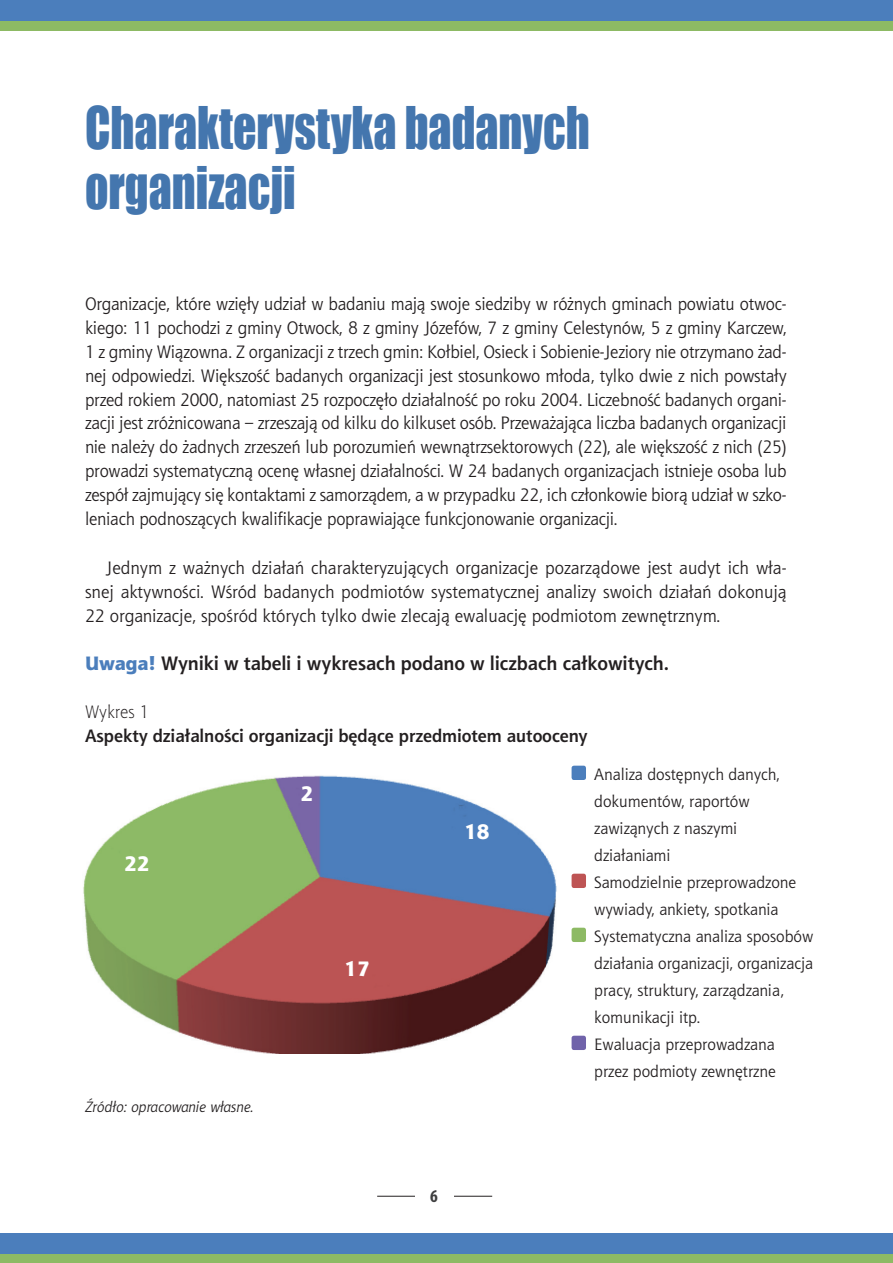
<style>
.page{position:relative;width:893px;height:1263px;background:#fff}
.page>*{position:absolute;margin:0;border:0;box-sizing:border-box;transform-origin:0 0}
.t1{font:54px/60px "Impact";color:#4476ae;scale:.85 1}
.t2{font:21px "Aerton EFN Black";color:#fff}
.t3{font:700 19.5px "Aerton EFN";color:#231f20}
.t4{font:18px/24px "Aerton EFN";letter-spacing:-.01em;color:#231f20;text-align:justify}
.t5{font:700 18px "Aerton EFN";color:#231f20}
.t6{font:300 18px "Aerton EFN";color:#231f20}
.t7{font:700 condensed 18px "Myriad Pro";color:#3e3e3f}
.t8{font:16.5px/27px "Aerton EFN";color:#231f20}
.t9{font:italic 15px "Aerton EFN";color:#231f20}
.s1{font-family:"Aerton EFN Black";font-weight:400;color:#4b7ebc}
</style>
<div class="page">
<hr style="left:377px;top:1196px;width:115px;height:1px;background:#231f20">
<div style="left:415px;top:1183px;width:38px;height:25px;background:#fff"></div>
<div style="left:0;top:1247px;width:893px;height:16px;background:#8dba64"></div>
<div style="left:0;top:1233px;width:893px;height:20px;background:#4b7ebc"></div>
<div style="left:0;top:0;width:893px;height:26px;background:#4b7ebc"></div>
<div style="left:0;top:21px;width:893px;height:10px;background:#8dba64"></div>
<img style="left:83px;top:775px;width:474px;height:278px">
<div style="left:572px;top:766px;width:14px;height:14px;background:#4b7ebc;border-radius:2px"></div>
<div style="left:572px;top:874px;width:14px;height:14px;background:#be5454;border-radius:2px"></div>
<div style="left:572px;top:928px;width:14px;height:14px;background:#8dba64;border-radius:2px"></div>
<div style="left:572px;top:1036px;width:14px;height:14px;background:#7063aa;border-radius:2px"></div>
<h1 class="t1" style="left:85px;top:96px;width:595px">Charakterystyka badanych organizacji</h1>
<p class="t4" style="left:85px;top:291px;width:703px">Organizacje, które wzięły udział w badaniu mają swoje siedziby w różnych gminach powiatu otwoc&shy;kiego: 11 pochodzi z gminy Otwock, 8 z gminy Józefów, 7 z gminy Celestynów, 5 z gminy Karczew, 1 z gminy Wiązowna. Z organizacji z trzech gmin: Kołbiel, Osieck i Sobienie-Jeziory nie otrzymano żad&shy;nej odpowiedzi. Większość badanych organizacji jest stosunkowo młoda, tylko dwie z nich powstały przed rokiem 2000, natomiast 25 rozpoczęło działalność po roku 2004. Liczebność badanych organi&shy;zacji jest zróżnicowana – zrzeszają od kilku do kilkuset osób. Przeważająca liczba badanych organizacji nie należy do żadnych zrzeszeń lub porozumień wewnątrzsektorowych (22), ale większość z nich (25) prowadzi systematyczną ocenę własnej działalności. W 24 badanych organizacjach istnieje osoba lub zespół zajmujący się kontaktami z samorządem, a w przypadku 22, ich członkowie biorą udział w szko&shy;leniach podnoszących kwalifikacje poprawiające funkcjonowanie organizacji.</p>
<p class="t4" style="left:85px;top:555px;width:703px;text-indent:21px">Jednym z ważnych działań charakteryzujących organizacje pozarządowe jest audyt ich wła&shy;snej aktywności. Wśród badanych podmiotów systematycznej analizy swoich działań dokonują 22 organizacje, spośród których tylko dwie zlecają ewaluację podmiotom zewnętrznym.</p>
<p class="t3" style="left:85px;top:651px;width:585px"><span class="s1">Uwaga!</span> Wyniki w tabeli i wykresach podano w liczbach całkowitych.</p>
<p class="t6" style="left:85px;top:701px;width:66px">Wykres 1</p>
<p class="t5" style="left:85px;top:724px;width:503px">Aspekty działalności organizacji będące przedmiotem autooceny</p>
<p class="t2" style="left:124px;top:851px;width:27px">22</p>
<p class="t9" style="left:85px;top:1098px;width:170px">Źródło: opracowanie własne.</p>
<p class="t2" style="left:301px;top:780px;width:14px">2</p>
<p class="t2" style="left:344px;top:955px;width:27px">17</p>
<p class="t2" style="left:464px;top:818px;width:27px">18</p>
<p class="t7" style="left:430px;top:1185px;width:9px">6</p>
<p class="t8" style="left:594px;top:761px;width:220px">Analiza dostępnych danych, dokumentów, raportów zawiząnych z naszymi działaniami<br>Samodzielnie przeprowadzone wywiady, ankiety, spotkania<br>Systematyczna analiza sposobów działania organizacji, organizacja pracy, struktury, zarządzania, komunikacji itp.<br>Ewaluacja przeprowadzana<br>przez podmioty zewnętrzne</p>
</div>
